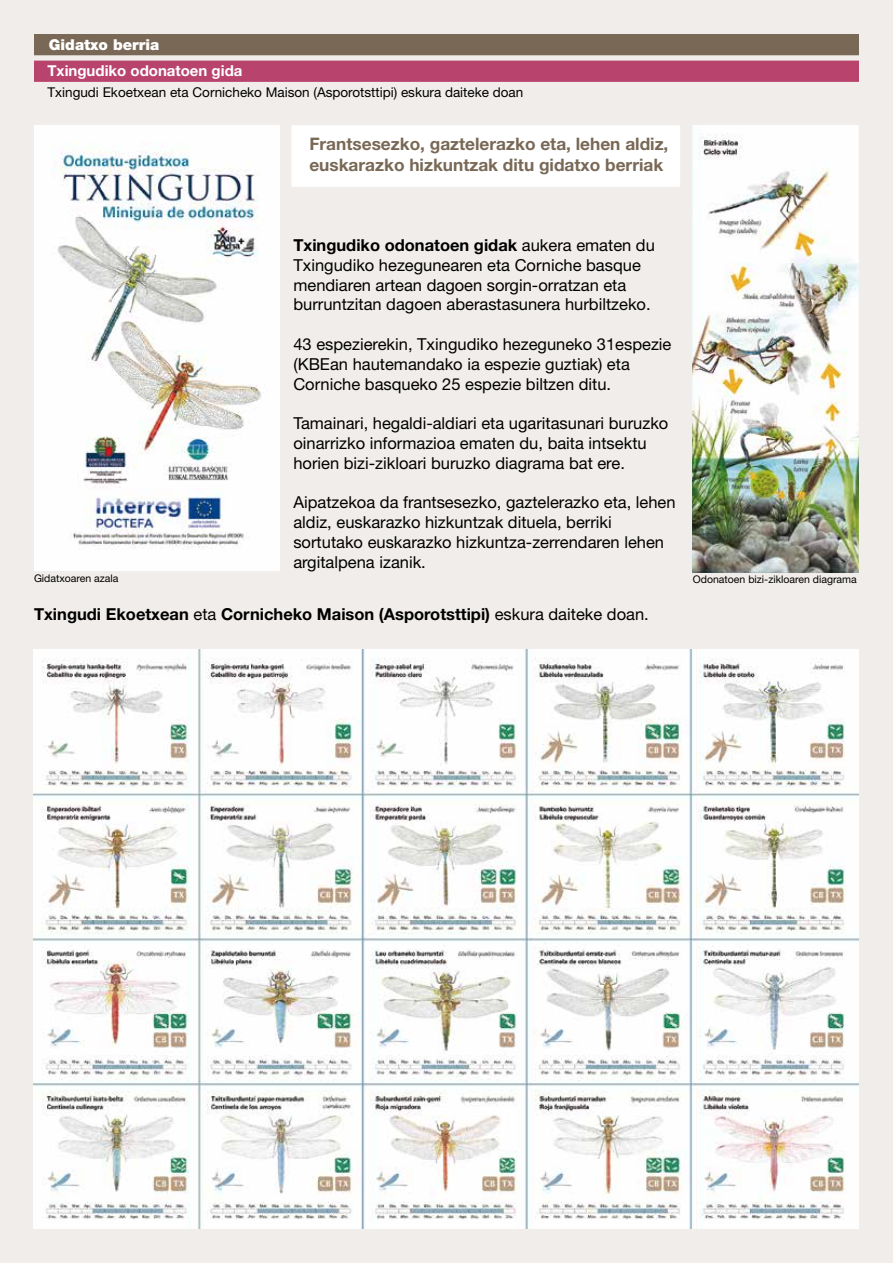
<style>
.page{position:relative;width:893px;height:1263px;background:#f0edea}
.page>*{position:absolute;margin:0;border:0;box-sizing:border-box;transform-origin:0 0}
.t1{font:700 17.25px/20.7px "Helvetica Neue LT Std";color:#786855}
.t2{font:16.5px/19.8px "Helvetica Neue LT Std";color:#000}
.t3{font:700 16.5px "Helvetica Neue LT Std";color:#000}
.t4{font:700 15px "Helvetica Neue LT Std";color:#fff}
.t5{font:900 15px "Helvetica Neue LT Std";color:#fff}
.t6{font:13.5px "Helvetica Neue LT Std";color:#000}
.t7{font:10.5px "Helvetica Neue LT Std";color:#000}
.s1{font-weight:700}
.s2{font-weight:400}
</style>
<div class="page">
<div style="left:34px;top:61px;width:825px;height:21px;background:#b8436c;border:2px solid #b8436c"></div>
<div style="left:34px;top:34px;width:825px;height:21px;background:#786855"></div>
<img style="left:693px;top:125px;width:166px;height:447px">
<img style="left:34px;top:649px;width:825px;height:580px">
<img style="left:34px;top:125px;width:246px;height:445px">
<div style="left:291px;top:125px;width:389px;height:62px;background:#fff"></div>
<p class="t5" style="left:49px;top:36px;width:112px">Gidatxo berria</p>
<p class="t4" style="left:47px;top:62px;width:196px">Txingudiko odonatoen gida</p>
<p class="t6" style="left:47px;top:84px;width:477px">Txingudi Ekoetxean eta Cornicheko Maison (Asporotsttipi) eskura daiteke doan</p>
<p class="t1" style="left:309px;top:133px;width:361px">Frantsesezko, gaztelerazko eta, lehen aldiz, euskarazko hizkuntzak ditu gidatxo berriak</p>
<p class="t2" style="left:293px;top:235px;width:363px"><span class="s1">Txingudiko odonatoen gidak</span> aukera ematen du Txingudiko hezegunearen eta Corniche basque mendiaren artean dagoen sorgin-orratzan eta burruntzitan dagoen aberastasunera hurbiltzeko.</p>
<p class="t2" style="left:293px;top:334px;width:379px">43 espezierekin, Txingudiko hezeguneko 31espezie (KBEan hautemandako ia espezie guztiak) eta<br>Corniche basqueko 25 espezie biltzen ditu.</p>
<p class="t2" style="left:293px;top:413px;width:376px">Tamainari, hegaldi-aldiari eta ugaritasunari buruzko oinarrizko informazioa ematen du, baita intsektu horien bizi-zikloari buruzko diagrama bat ere.</p>
<p class="t2" style="left:293px;top:492px;width:384px">Aipatzekoa da frantsesezko, gaztelerazko eta, lehen aldiz, euskarazko hizkuntzak dituela, berriki sortutako euskarazko hizkuntza-zerrendaren lehen argitalpena izanik.</p>
<p class="t7" style="left:34px;top:571px;width:86px">Gidatxoaren azala</p>
<p class="t7" style="left:693px;top:573px;width:165px">Odonatoen bizi-zikloaren diagrama</p>
<p class="t3" style="left:34px;top:604px;width:616px">Txingudi Ekoetxean <span class="s2">eta</span> Cornicheko Maison (Asporotsttipi) <span class="s2">eskura daiteke doan.</span></p>
</div>
